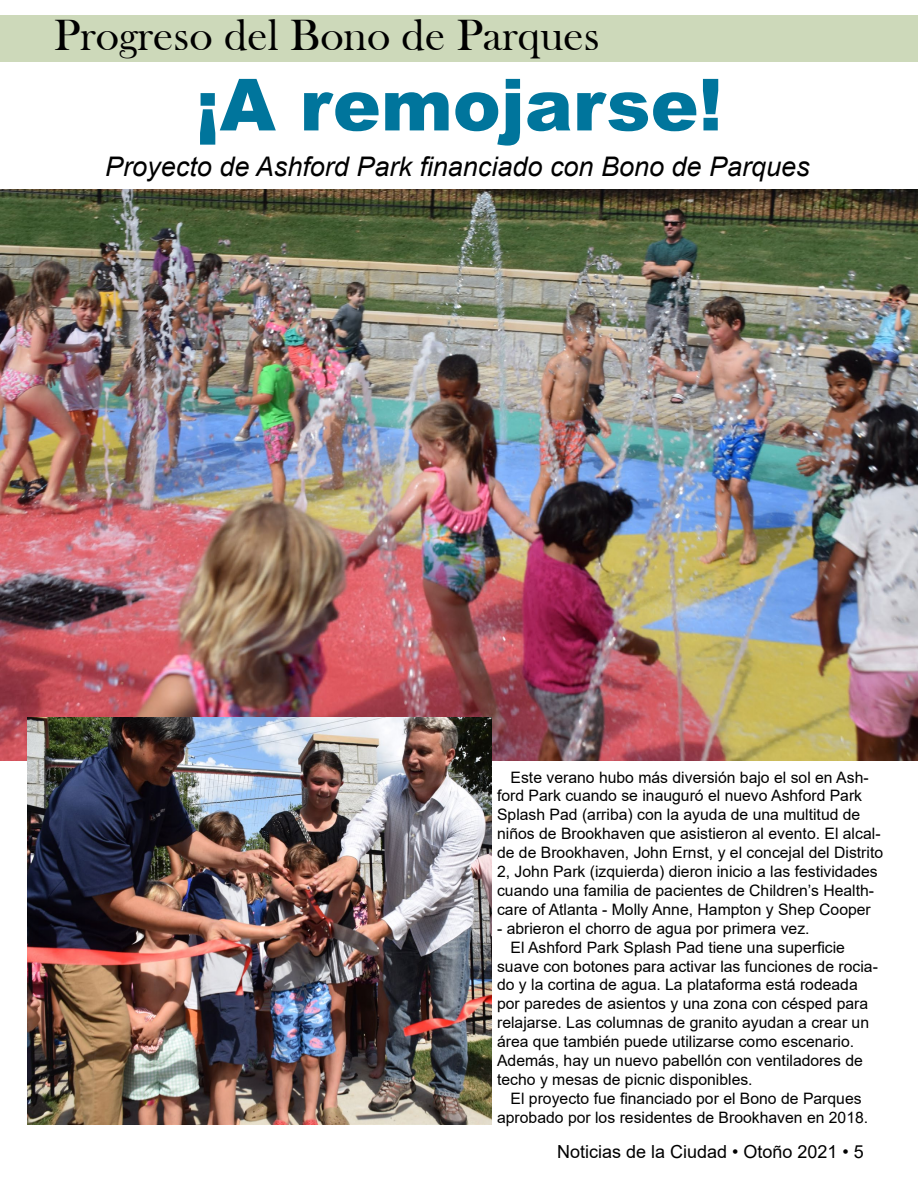
<style>
.page{position:relative;width:918px;height:1188px;background:#fff}
.page>*{position:absolute;margin:0;border:0;box-sizing:border-box;transform-origin:0 0}
.t1{font:900 72px "Arial";color:#00759c}
.t2{font:45px "Bask Old Face";color:#000}
.t3{font:italic 27px "Arial";color:#000}
.t4{font:18px "Arial";color:#000}
.t5{font:15.75px/18.9px "Arial";color:#000}
</style>
<div class="page">
<div style="left:0;top:15px;width:918px;height:47px;background:#cdd9ba"></div>
<img style="left:0;top:190px;width:918px;height:570px">
<img style="left:27px;top:717px;width:464px;height:408px">
<h2 class="t2" style="left:54px;top:11px;width:547px">Progreso del Bono de Parques</h2>
<h1 class="t1" style="left:196px;top:52px;width:528px">¡A remojarse!</h1>
<h3 class="t3" style="left:105px;top:149px;width:706px">Proyecto de Ashford Park financiado con Bono de Parques</h3>
<p class="t5" style="left:497px;top:768px;width:388px;text-indent:13px">Este verano hubo más diversión bajo el sol en Ash&shy;ford Park cuando se inauguró el nuevo Ashford Park Splash Pad (arriba) con la ayuda de una multitud de niños de Brookhaven que asistieron al evento. El alcal&shy;de de Brookhaven, John Ernst, y el concejal del Distrito 2, John Park (izquierda) dieron inicio a las festividades cuando una familia de pacientes de Children’s Health&shy;care of Atlanta - Molly Anne, Hampton y Shep Cooper</p>
<p class="t5" style="left:497px;top:919px;width:314px">- abrieron el chorro de agua por primera vez.</p>
<p class="t5" style="left:511px;top:938px;width:336px">El Ashford Park Splash Pad tiene una superficie</p>
<p class="t5" style="left:497px;top:957px;width:382px">suave con botones para activar las funciones de rocia-</p>
<p class="t5" style="left:497px;top:975px;width:362px">do y la cortina de agua. La plataforma está rodeada</p>
<p class="t5" style="left:497px;top:994px;width:373px">por paredes de asientos y una zona con césped para</p>
<p class="t5" style="left:497px;top:1013px;width:374px">relajarse. Las columnas de granito ayudan a crear un</p>
<p class="t5" style="left:497px;top:1032px;width:359px">área que también puede utilizarse como escenario.</p>
<p class="t5" style="left:497px;top:1051px;width:367px">Además, hay un nuevo pabellón con ventiladores de</p>
<p class="t5" style="left:497px;top:1070px;width:257px">techo y mesas de picnic disponibles.</p>
<p class="t5" style="left:511px;top:1089px;width:353px">El proyecto fue financiado por el Bono de Parques</p>
<p class="t5" style="left:497px;top:1108px;width:373px">aprobado por los residentes de Brookhaven en 2018.</p>
<p class="t4" style="left:557px;top:1139px;width:308px">Noticias de la Ciudad • Otoño 2021 • 5</p>
</div>
